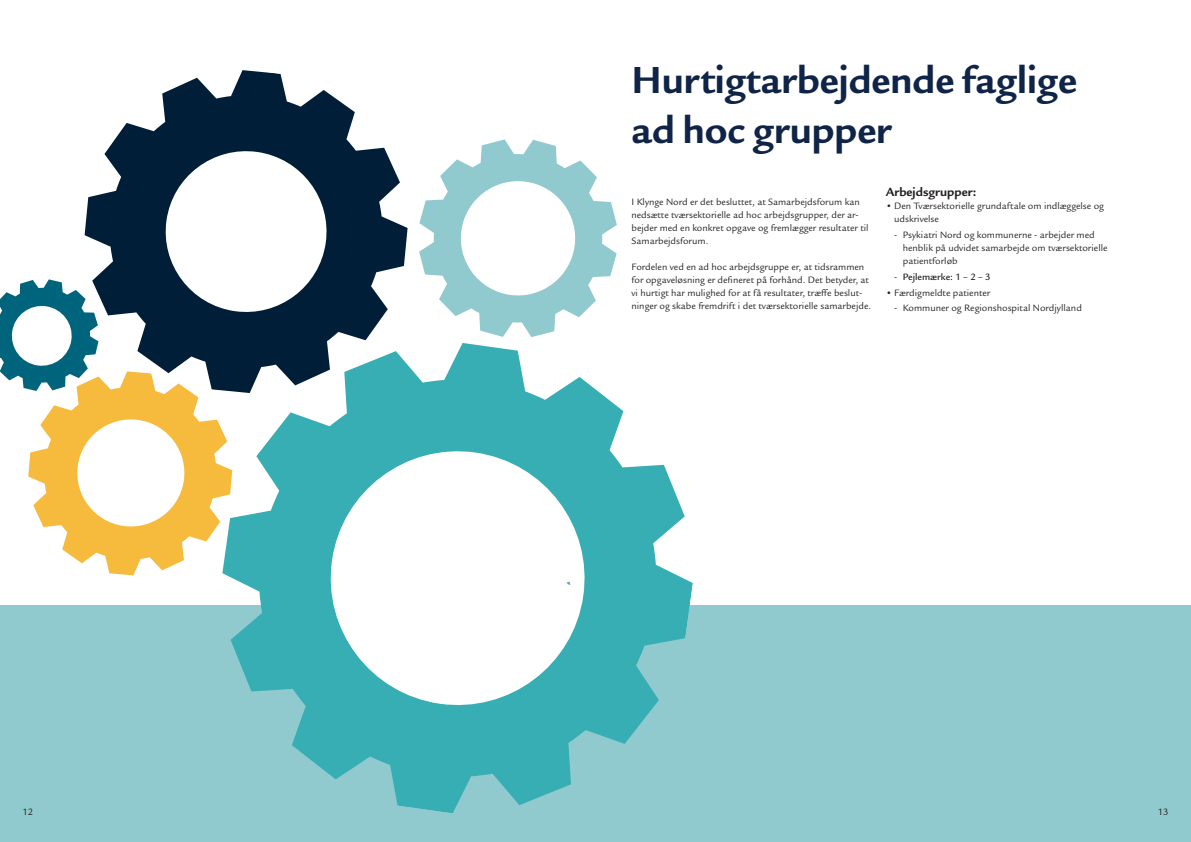
<style>
.page{position:relative;width:1191px;height:842px;background:#fff}
.page>*{position:absolute;margin:0;border:0;box-sizing:border-box;transform-origin:0 0}
.Overskrift_1_-_H2{font:700 41px/49px "Legacy Sans ITC Std";color:#0f2447}
.Mellemrubrik_-_H3{font:700 13px "Legacy Sans ITC Std";color:#231f20}
.Brødtekst_-_p{font:10px/13px "Legacy Sans ITC Std";color:#231f20}
.Punktopstilling_2{font:10px/13px "Legacy Sans ITC Std";color:#231f20}
.Punktopstilling_-_p{font:10px/13px "Legacy Sans ITC Std";color:#231f20}
.Punktopstilling_2-2{font:500 10px "Legacy Sans ITC Std";color:#231f20}
.s1{font-weight:400}
</style>
<div class="page">
<div style="left:0;top:606px;width:1191px;height:236px;background:#90c9ce"></div>
<svg style="left:28px;top:391px;width:194px;height:184px;fill:#f6bb3c"></svg>
<svg style="left:222px;top:343px;width:471px;height:470px;fill:#36aeb4"></svg>
<svg style="left:322px;top:443px;width:271px;height:270px"></svg>
<svg style="left:85px;top:70px;width:322px;height:323px;fill:#001e37"></svg>
<svg style="left:160px;top:146px;width:172px;height:171px"></svg>
<svg style="left:419px;top:139px;width:198px;height:198px"></svg>
<svg style="left:74px;top:416px;width:114px;height:114px"></svg>
<svg style="left:0;top:279px;width:98px;height:112px"></svg>
<svg style="left:566px;top:581px;width:4px;height:4px"></svg>
<h2 class="Overskrift_1_-_H2" style="left:631px;top:56px;width:447px">Hurtigtarbejdende faglige ad hoc grupper</h2>
<p class="Brødtekst_-_p" style="left:631px;top:195px;width:238px">I Klynge Nord er det besluttet, at Samarbejdsforum kan nedsætte tværsektorielle ad hoc arbejdsgrupper, der ar&shy;bejder med en konkret opgave og fremlægger resultater til Samarbejdsforum.</p>
<p class="Brødtekst_-_p" style="left:631px;top:260px;width:241px">Fordelen ved en ad hoc arbejdsgruppe er, at tidsrammen for opgaveløsning er defineret på forhånd. Det betyder, at vi hurtigt har mulighed for at få resultater, træffe beslut&shy;ninger og skabe fremdrift i det tværsektorielle samarbejde.</p>
<h3 class="Mellemrubrik_-_H3" style="left:885px;top:184px;width:92px">Arbejdsgrupper:</h3>
<p class="Punktopstilling_-_p" style="left:894px;top:200px;width:211px;text-indent:-9px">• Den Tværsektorielle grundaftale om indlæggelse og udskrivelse</p>
<p class="Punktopstilling_2" style="left:902px;top:228px;width:206px;text-indent:-9px">- Psykiatri Nord og kommunerne - arbejder med henblik på udvidet samarbejde om tværsektorielle patientforløb</p>
<p class="Punktopstilling_2-2" style="left:894px;top:271px;width:98px"><span class="s1">-</span> Pejlemærke: 1 – 2 – 3</p>
<p class="Punktopstilling_-_p" style="left:885px;top:286px;width:106px">• Færdigmeldte patienter</p>
<p class="Punktopstilling_2" style="left:894px;top:302px;width:189px">- Kommuner og Regionshospital Nordjylland</p>
<p class="Brødtekst_-_p" style="left:22px;top:805px;width:12px">12</p>
<p class="Brødtekst_-_p" style="left:1157px;top:805px;width:12px">13</p>
</div>
